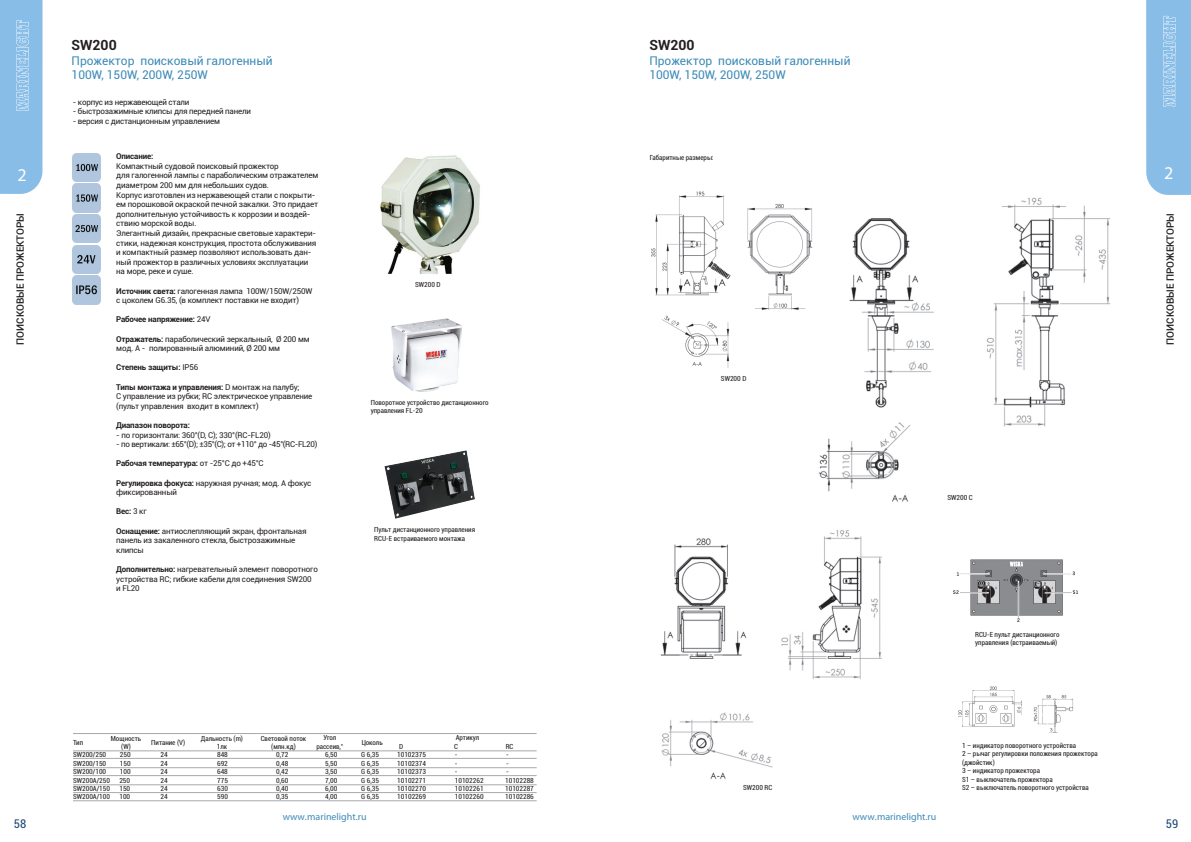
<style>
.page{position:relative;width:1191px;height:842px;background:#fff}
.page>*{position:absolute;margin:0;border:0;box-sizing:border-box;transform-origin:0 0}
.t1{font:18px "Myriad Pro";color:#fff}
.t2{font:700 14px "Roboto";color:#231f20}
.t3{font:12px/14.4px "Roboto";color:#3f8bb8}
.t4{font:condensed 12px "Roboto";color:#204c77}
.t5{font:500 10px "Roboto";color:#231f20}
.t6{font:10px "Myriad Pro";color:#3f8bb8}
.t7{font:8px/9.6px "Roboto";letter-spacing:-.02em;color:#231f20}
.t8{font:700 8px "Roboto";letter-spacing:-.02em;color:#231f20}
.t9{font:8px "Roboto";letter-spacing:-.04em;color:#231f20}
.t10{font:condensed 7px/8.4px "Roboto";color:#231f20;text-align:center}
.s1{font-weight:700}
.s2{font-weight:400}
</style>
<div class="page">
<svg style="left:1146px;top:0;width:45px;height:195px"></svg>
<svg style="left:0;top:0;width:43px;height:194px"></svg>
<hr style="left:73px;top:751px;width:463px;height:1px;background:#a8a9ad">
<hr style="left:73px;top:733px;width:463px;height:1px;background:#a8a9ad">
<hr style="left:73px;top:792px;width:463px;height:1px;background:#a8a9ad">
<hr style="left:73px;top:800px;width:463px;height:1px;background:#a8a9ad">
<hr style="left:73px;top:775px;width:463px;height:1px;background:#a8a9ad">
<hr style="left:73px;top:784px;width:463px;height:1px;background:#a8a9ad">
<hr style="left:73px;top:767px;width:463px;height:1px;background:#a8a9ad">
<hr style="left:73px;top:758px;width:463px;height:1px;background:#a8a9ad">
<img style="left:380px;top:155px;width:100px;height:119px">
<img style="left:391px;top:318px;width:71px;height:74px">
<img style="left:384px;top:450px;width:91px;height:68px">
<img style="left:73px;top:153px;width:28px;height:28px">
<img style="left:73px;top:184px;width:28px;height:28px">
<img style="left:73px;top:214px;width:28px;height:29px">
<img style="left:73px;top:245px;width:28px;height:28px">
<img style="left:73px;top:276px;width:28px;height:28px">
<img style="left:818px;top:197px;width:292px;height:305px">
<img style="left:660px;top:530px;width:222px;height:250px">
<img style="left:953px;top:559px;width:126px;height:63px">
<img style="left:958px;top:686px;width:116px;height:47px">
<img style="left:651px;top:191px;width:162px;height:177px">
<h2 class="t2" style="left:72px;top:35px;width:47px">SW200</h2>
<h3 class="t3" style="left:72px;top:53px;width:203px">прожектор поисковый галогенный<br>100W, 150W, 200W, 250W</h3>
<p class="t7" style="left:73px;top:97px;width:118px">- корпус из нержавеющей стали</p>
<p class="t7" style="left:73px;top:106px;width:180px">- быстрозажимные клипсы для передней панели</p>
<p class="t7" style="left:73px;top:116px;width:149px">- версия с дистанционным управлением</p>
<p class="t8" style="left:116px;top:151px;width:39px">Описание:</p>
<p class="t7" style="left:116px;top:161px;width:204px">Компактный судовой поисковый прожектор<br>для галогенной лампы с параболическим отражателем диаметром 200 мм для небольших судов.<br>Корпус изготовлен из нержавеющей стали с покрыти&shy;ем порошковой окраской печной закалки. Это придает дополнительную устойчивость к коррозии и воздей&shy;ствию морской воды.<br>Элегантный дизайн, прекрасные световые характери&shy;стики, надежная конструкция, простота обслуживания и компактный размер позволяют использовать дан&shy;ный прожектор в различных условиях эксплуатации на море, реке и суше.</p>
<p class="t7" style="left:116px;top:286px;width:197px"><span class="s1">Источник света:</span> галогенная лампа 100W/150W/250W с цоколем G6.35, (в комплект поставки не входит)</p>
<p class="t8" style="left:116px;top:314px;width:96px">Рабочее напряжение: <span class="s2">24V</span></p>
<p class="t7" style="left:116px;top:334px;width:195px"><span class="s1">Отражатель:</span> параболический зеркальный, Ø 200 мм мод. А - полированный алюминий, Ø 200 мм</p>
<p class="t8" style="left:116px;top:362px;width:83px">Степень защиты: <span class="s2">IP56</span></p>
<p class="t7" style="left:116px;top:382px;width:198px"><span class="s1">Типы монтажа и управления:</span> D монтаж на палубу;<br>C управление из рубки; RC электрическое управление (пульт управления входит в комплект)</p>
<p class="t8" style="left:116px;top:419px;width:75px">Диапазон поворота:</p>
<p class="t7" style="left:116px;top:430px;width:156px">- по горизонтали: 360°(D, C); 330°(RC-FL20)</p>
<p class="t9" style="left:116px;top:439px;width:203px">- по вертикали: ±65°(D); ±35°(C); от +110° до -45°(RC-FL20)</p>
<p class="t8" style="left:116px;top:458px;width:149px">Рабочая температура: <span class="s2">от -25°С до +45°С</span></p>
<p class="t7" style="left:116px;top:478px;width:197px"><span class="s1">Регулировка фокуса:</span> наружная ручная; мод. А фокус фиксированный</p>
<p class="t8" style="left:116px;top:506px;width:32px">Вес: <span class="s2">3 кг</span></p>
<p class="t7" style="left:116px;top:526px;width:192px"><span class="s1">Оснащение:</span> антиослепляющий экран, фронтальная панель из закаленного стекла, быстрозажимные клипсы</p>
<p class="t7" style="left:116px;top:564px;width:203px"><span class="s1">Дополнительно:</span> нагревательный элемент поворотного устройства RC; гибкие кабели для соединения SW200 и FL20</p>
<h2 class="t2" style="left:649px;top:35px;width:47px">SW200</h2>
<h3 class="t3" style="left:649px;top:53px;width:203px">прожектор поисковый галогенный<br>100W, 150W, 200W, 250W</h3>
<p class="t10" style="left:650px;top:153px;width:65px">Габаритные размеры:</p>
<h1 class="t1" style="left:1164px;top:162px;width:11px">2</h1>
<h1 class="t1" style="left:17px;top:164px;width:11px">2</h1>
<p class="t5" style="left:13px;top:345px;width:133px;rotate:-90deg">ПОИСКОВЫЕ ПРОЖЕКТОРЫ</p>
<p class="t5" style="left:1163px;top:345px;width:133px;rotate:-90deg">ПОИСКОВЫЕ ПРОЖЕКТОРЫ</p>
<p class="t10" style="left:415px;top:280px;width:27px">SW200 D</p>
<p class="t10" style="left:721px;top:374px;width:27px">SW200 D</p>
<p class="t10" style="left:371px;top:398px;width:119px;text-align:left">Поворотное устройство дистанционного управления FL-20</p>
<p class="t10" style="left:947px;top:493px;width:27px">SW200 C</p>
<p class="t10" style="left:374px;top:525px;width:102px;text-align:left">Пульт дистанционного управления<br>RCU-E встраиваемого монтажа</p>
<p class="t10" style="left:111px;top:734px;width:32px">Мощность (W)</p>
<p class="t10" style="left:261px;top:734px;width:47px">Световой поток (млн.кд)</p>
<p class="t10" style="left:316px;top:733px;width:29px">Угол рассеив,°</p>
<p class="t10" style="left:201px;top:734px;width:44px">Дальность (m)<br>1лк</p>
<p class="t10" style="left:456px;top:733px;width:25px">Артикул</p>
<p class="t10" style="left:73px;top:738px;width:12px">Тип</p>
<p class="t10" style="left:151px;top:738px;width:35px">Питание (V)</p>
<p class="t10" style="left:361px;top:738px;width:23px">Цоколь</p>
<p class="t10" style="left:399px;top:742px;width:6px">D</p>
<p class="t10" style="left:454px;top:742px;width:5px">C</p>
<p class="t10" style="left:505px;top:742px;width:9px">RC</p>
<p class="t10" style="left:73px;top:750px;width:35px">SW200/250</p>
<p class="t10" style="left:120px;top:750px;width:12px">250</p>
<p class="t10" style="left:160px;top:750px;width:9px">24</p>
<p class="t10" style="left:217px;top:750px;width:12px">848</p>
<p class="t10" style="left:276px;top:750px;width:14px">0,72</p>
<p class="t10" style="left:325px;top:750px;width:14px">6,50</p>
<p class="t10" style="left:361px;top:750px;width:19px">G 6,35</p>
<p class="t10" style="left:397px;top:750px;width:30px">10102375</p>
<p class="t10" style="left:455px;top:750px;width:4px">-</p>
<p class="t10" style="left:506px;top:750px;width:4px">-</p>
<p class="t10" style="left:73px;top:759px;width:35px">SW200/150</p>
<p class="t10" style="left:120px;top:759px;width:12px">150</p>
<p class="t10" style="left:160px;top:759px;width:9px">24</p>
<p class="t10" style="left:217px;top:759px;width:12px">692</p>
<p class="t10" style="left:276px;top:759px;width:14px">0,48</p>
<p class="t10" style="left:325px;top:759px;width:14px">5,50</p>
<p class="t10" style="left:361px;top:759px;width:19px">G 6,35</p>
<p class="t10" style="left:397px;top:759px;width:30px">10102374</p>
<p class="t10" style="left:455px;top:759px;width:4px">-</p>
<p class="t10" style="left:506px;top:759px;width:4px">-</p>
<p class="t10" style="left:73px;top:767px;width:35px">SW200/100</p>
<p class="t10" style="left:120px;top:767px;width:12px">100</p>
<p class="t10" style="left:160px;top:767px;width:9px">24</p>
<p class="t10" style="left:217px;top:767px;width:12px">648</p>
<p class="t10" style="left:276px;top:767px;width:14px">0,42</p>
<p class="t10" style="left:325px;top:767px;width:14px">3,50</p>
<p class="t10" style="left:361px;top:767px;width:19px">G 6,35</p>
<p class="t10" style="left:397px;top:767px;width:30px">10102373</p>
<p class="t10" style="left:455px;top:767px;width:4px">-</p>
<p class="t10" style="left:506px;top:767px;width:4px">-</p>
<p class="t10" style="left:73px;top:776px;width:39px">SW200А/250</p>
<p class="t10" style="left:119px;top:776px;width:12px">250</p>
<p class="t10" style="left:160px;top:776px;width:9px">24</p>
<p class="t10" style="left:217px;top:776px;width:12px">775</p>
<p class="t10" style="left:276px;top:776px;width:14px">0,60</p>
<p class="t10" style="left:325px;top:776px;width:14px">7,00</p>
<p class="t10" style="left:361px;top:776px;width:19px">G 6,35</p>
<p class="t10" style="left:397px;top:776px;width:30px">10102271</p>
<p class="t10" style="left:455px;top:776px;width:30px">10102262</p>
<p class="t10" style="left:505px;top:776px;width:30px">10102288</p>
<p class="t10" style="left:73px;top:784px;width:39px">SW200A/150</p>
<p class="t10" style="left:119px;top:784px;width:12px">150</p>
<p class="t10" style="left:160px;top:784px;width:9px">24</p>
<p class="t10" style="left:217px;top:784px;width:12px">630</p>
<p class="t10" style="left:276px;top:784px;width:14px">0,40</p>
<p class="t10" style="left:325px;top:784px;width:14px">6,00</p>
<p class="t10" style="left:361px;top:784px;width:19px">G 6,35</p>
<p class="t10" style="left:397px;top:784px;width:30px">10102270</p>
<p class="t10" style="left:455px;top:784px;width:30px">10102261</p>
<p class="t10" style="left:505px;top:784px;width:30px">10102287</p>
<p class="t10" style="left:73px;top:792px;width:39px">SW200A/100</p>
<p class="t10" style="left:119px;top:792px;width:12px">100</p>
<p class="t10" style="left:160px;top:792px;width:9px">24</p>
<p class="t10" style="left:217px;top:792px;width:12px">590</p>
<p class="t10" style="left:276px;top:792px;width:14px">0,35</p>
<p class="t10" style="left:325px;top:792px;width:14px">4,00</p>
<p class="t10" style="left:361px;top:792px;width:19px">G 6,35</p>
<p class="t10" style="left:397px;top:792px;width:30px">10102269</p>
<p class="t10" style="left:455px;top:792px;width:30px">10102260</p>
<p class="t10" style="left:505px;top:792px;width:30px">10102286</p>
<p class="t10" style="left:975px;top:630px;width:86px;text-align:left">RCU-E пульт дистанционного управления (встраиваемый)</p>
<p class="t10" style="left:962px;top:741px;width:137px;text-align:left">1 – индикатор поворотного устройства<br>2 – рычаг регулировки положения прожектора (джойстик)<br>3 – индикатор прожектора<br>S1 – выключатель прожектора</p>
<p class="t10" style="left:743px;top:783px;width:31px">SW200 RC</p>
<p class="t10" style="left:962px;top:783px;width:128px">S2 – выключатель поворотного устройства</p>
<p class="t6" style="left:283px;top:811px;width:85px">www.marinelight.ru</p>
<p class="t6" style="left:852px;top:811px;width:85px">www.marinelight.ru</p>
<h3 class="t4" style="left:14px;top:815px;width:14px">58</h3>
<h3 class="t4" style="left:1166px;top:815px;width:14px">59</h3>
</div>
